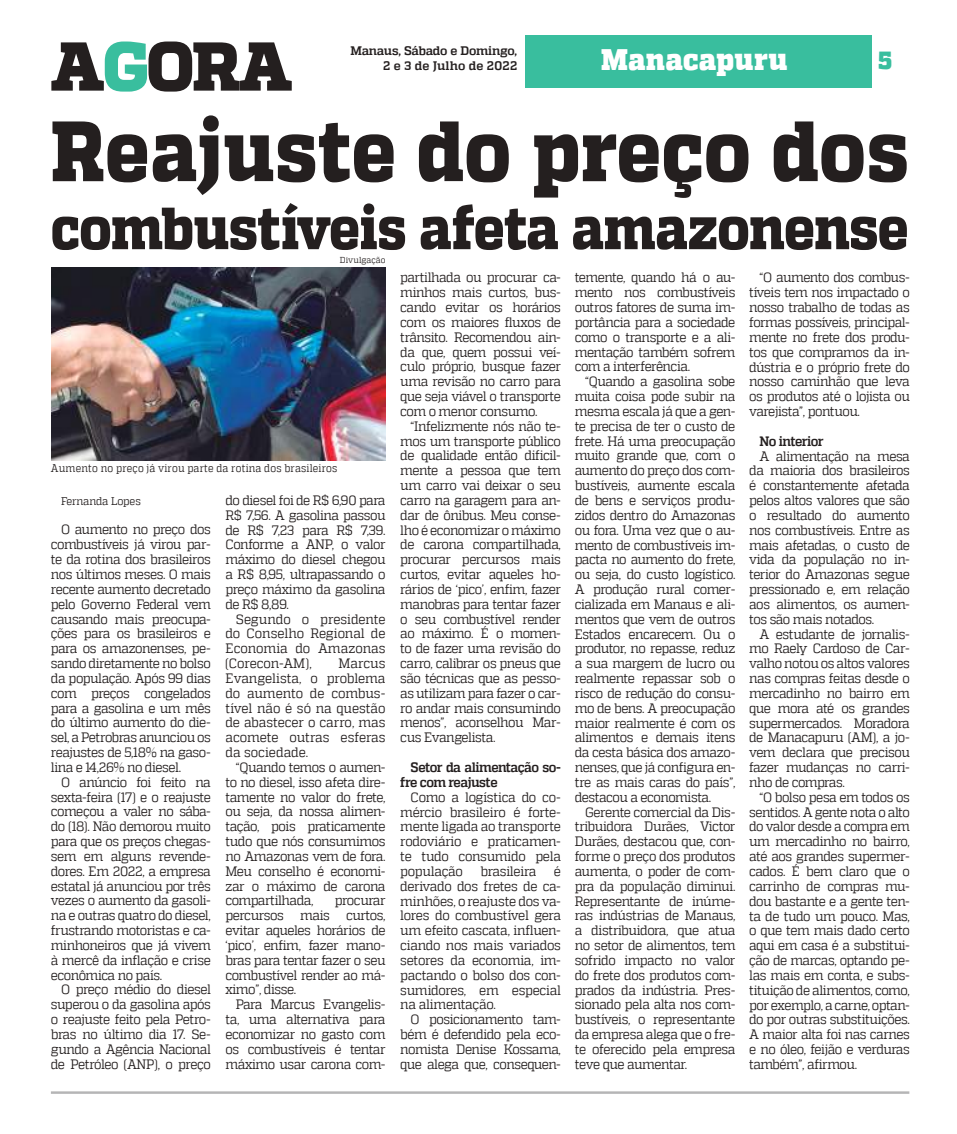
<style>
.page{position:relative;width:957px;height:1134px;background:#fff}
.page>*{position:absolute;margin:0;border:0;box-sizing:border-box;transform-origin:0 0}
.t1{font:800 85.25px "MW Quadon";letter-spacing:.005em;color:#241f1f;scale:.88 1}
.t2{font:800 59.38px "MW Quadon";letter-spacing:-.015em;color:#241f1f;scale:.88 1}
.t3{font:900 29.62px "MW Quadon";letter-spacing:.01em;color:#fff;scale:.93 1}
.t4{font:900 24.75px "MW Quadon";color:#39be9e;scale:.93 1}
.t5{font:13.62px/14.9px "MW Quadon";letter-spacing:-.035em;color:#241f1f;text-align:justify;scale:.93 1}
.t6{font:700 13.62px/14.9px "MW Quadon";letter-spacing:-.045em;color:#241f1f;scale:.93 1}
.t7{font:700 12.38px/15.5px "MW Quadon";letter-spacing:-.01em;color:#241f1f;text-align:right}
.t8{font:11.12px "MW Quadon";letter-spacing:.02em;color:#241f1f;scale:.88 1}
.t9{font:11.12px "MW Quadon";letter-spacing:-.015em;color:#241f1f;scale:.93 1}
.t10{font:8.62px "MW Quadon";letter-spacing:.01em;color:#241f1f;scale:.93 1}
</style>
<div class="page">
<svg style="left:51px;top:42px;width:241px;height:50px"></svg>
<div style="left:525px;top:35px;width:346px;height:53px;background:#39be9e"></div>
<img style="left:51px;top:267px;width:334px;height:193px">
<hr style="left:51px;top:1091px;width:858px;height:3px;background:#b5b5b6">
<p class="t7" style="left:350px;top:43px;width:168px">Manaus, Sábado e Domingo,<br>2 e 3 de Julho de 2022</p>
<h3 class="t3" style="left:601px;top:42px;width:202px">Manacapuru</h3>
<h3 class="t4" style="left:878px;top:45px;width:16px">5</h3>
<h1 class="t1" style="left:51px;top:101px;width:976px">Reajuste do preço dos</h1>
<h2 class="t2" style="left:51px;top:193px;width:976px">combustíveis afeta amazonense</h2>
<p class="t10" style="left:340px;top:256px;width:51px">Divulgação</p>
<p class="t8" style="left:51px;top:462px;width:327px">Aumento no preço já virou parte da rotina dos brasileiros</p>
<p class="t9" style="left:61px;top:495px;width:87px">Fernanda Lopes</p>
<p class="t5" style="left:51px;top:522px;width:174px;text-indent:10px">O aumento no preço dos combustíveis já virou par&shy;te da rotina dos brasileiros nos últimos meses. O mais recente aumento decretado pelo Governo Federal vem causando mais preocupa&shy;ções para os brasileiros e para os amazonenses, pe&shy;sando diretamente no bolso da população. Após 99 dias com preços congelados para a gasolina e um mês do último aumento do die&shy;sel, a Petrobras anunciou os reajustes de 5,18% na gaso&shy;lina e 14,26% no diesel.</p>
<p class="t5" style="left:51px;top:774px;width:174px;text-indent:10px">O anúncio foi feito na sexta-feira (17) e o reajuste começou a valer no sába&shy;do (18). Não demorou muito para que os preços chegas&shy;sem em alguns revende&shy;dores. Em 2022, a empresa estatal já anunciou por três vezes o aumento da gasoli&shy;na e outras quatro do diesel, frustrando motoristas e ca&shy;minhoneiros que já vivem à mercê da inflação e crise econômica no país.</p>
<p class="t5" style="left:51px;top:982px;width:174px;text-indent:10px">O preço médio do diesel superou o da gasolina após o reajuste feito pela Petro&shy;bras no último dia 17. Se&shy;gundo a Agência Nacional de Petróleo (ANP), o preço</p>
<p class="t5" style="left:225px;top:493px;width:174px">do diesel foi de R$ 6,90 para R$ 7,56. A gasolina passou de R$ 7,23 para R$ 7,39.<br>Conforme a ANP, o valor máximo do diesel chegou a R$ 8,95, ultrapassando o preço máximo da gasolina de R$ 8,89.</p>
<p class="t5" style="left:225px;top:611px;width:174px;text-indent:10px">Segundo o presidente do Conselho Regional de Economia do Amazonas (Corecon-AM),</p>
<p class="t5" style="left:225px;top:656px;width:174px;text-indent:113px">Marcus Evangelista, o problema do aumento de combus&shy;tível não é só na questão de abastecer o carro, mas acomete outras esferas da sociedade.</p>
<p class="t5" style="left:225px;top:760px;width:174px;text-indent:10px">“Quando temos o aumen&shy;to no diesel, isso afeta dire&shy;tamente no valor do frete, ou seja, da nossa alimen&shy;tação, pois praticamente tudo que nós consumimos no Amazonas vem de fora.<br>Meu conselho é economi&shy;zar o máximo de carona compartilhada,</p>
<p class="t5" style="left:225px;top:893px;width:174px;text-indent:109px">procurar percursos mais curtos, evitar aqueles horários de ‘pico’, enfim, fazer mano&shy;bras para tentar fazer o seu combustível render ao má&shy;ximo”, disse.</p>
<p class="t5" style="left:225px;top:997px;width:174px;text-indent:10px">Para Marcus Evangelis&shy;ta, uma alternativa para economizar no gasto com os combustíveis é tentar máximo usar carona com-</p>
<p class="t5" style="left:400px;top:270px;width:174px">partilhada ou procurar ca&shy;minhos mais curtos, bus&shy;cando evitar os horários com os maiores fluxos de trânsito. Recomendou ain&shy;da que, quem possui veí&shy;culo próprio, busque fazer uma revisão no carro para que seja viável o transporte com o menor consumo.</p>
<p class="t5" style="left:400px;top:418px;width:174px;text-indent:10px">“Infelizmente nós não te&shy;mos um transporte público de qualidade então dificil&shy;mente a pessoa que tem um carro vai deixar o seu carro na garagem para an&shy;dar de ônibus. Meu conse&shy;lho é economizar o máximo de carona compartilhada, procurar percursos mais curtos, evitar aqueles ho&shy;rários de ‘pico’, enfim, fazer manobras para tentar fazer o seu combustível render ao máximo. É o momen&shy;to de fazer uma revisão do carro, calibrar os pneus que são técnicas que as pesso&shy;as utilizam para fazer o car&shy;ro andar mais consumindo menos”, aconselhou Mar&shy;cus Evangelista.</p>
<p class="t6" style="left:400px;top:760px;width:174px;text-indent:10px">Setor da alimentação so&shy;fre com reajuste</p>
<p class="t5" style="left:400px;top:789px;width:174px;text-indent:10px">Como a logística do co&shy;mércio brasileiro é forte&shy;mente ligada ao transporte rodoviário e praticamen&shy;te tudo consumido pela população</p>
<p class="t5" style="left:400px;top:863px;width:174px;text-indent:154px">é derivado dos fretes de ca&shy;minhões, o reajuste dos va&shy;lores do combustível gera um efeito cascata, influen&shy;ciando nos mais variados setores da economia, im&shy;pactando o bolso dos con&shy;sumidores, em especial na alimentação.</p>
<p class="t5" style="left:400px;top:1012px;width:174px;text-indent:10px">O posicionamento tam&shy;bém é defendido pela eco&shy;nomista Denise Kossama, que alega que, consequen-</p>
<p class="t5" style="left:480px;top:863px;width:62px">brasileira</p>
<p class="t5" style="left:575px;top:270px;width:174px">temente, quando há o au&shy;mento nos combustíveis outros fatores de suma im&shy;portância para a sociedade como o transporte e a ali&shy;mentação também sofrem com a interferência.</p>
<p class="t5" style="left:575px;top:374px;width:174px;text-indent:10px">“Quando a gasolina sobe muita coisa pode subir na mesma escala já que a gen&shy;te precisa de ter o custo de frete. Há uma preocupação muito grande que, com o aumento do preço dos com&shy;bustíveis, aumente escala de bens e serviços produ&shy;zidos dentro do Amazonas ou fora. Uma vez que o au&shy;mento de combustíveis im&shy;pacta no aumento do frete, ou seja, do custo logístico.<br>A produção rural comer&shy;cializada em Manaus e ali&shy;mentos que vem de outros Estados encarecem. Ou o produtor, no repasse, reduz a sua margem de lucro ou realmente repassar sob o risco de redução do consu&shy;mo de bens. A preocupação maior realmente é com os alimentos e demais itens da cesta básica dos amazo&shy;nenses, que já configura en&shy;tre as mais caras do país”, destacou a economista.</p>
<p class="t5" style="left:575px;top:804px;width:174px;text-indent:10px">Gerente comercial da Dis&shy;tribuidora Durães, Victor Durães, destacou que, con&shy;forme o preço dos produtos aumenta, o poder de com&shy;pra da população diminui.<br>Representante de inúme&shy;ras indústrias de Manaus, a distribuidora, que atua no setor de alimentos, tem sofrido impacto no valor do frete dos produtos com&shy;prados da indústria. Pres&shy;sionado pela alta nos com&shy;bustíveis, o representante da empresa alega que o fre&shy;te oferecido pela empresa teve que aumentar.</p>
<p class="t5" style="left:749px;top:270px;width:174px;text-indent:10px">“O aumento dos combus&shy;tíveis tem nos impactado o nosso trabalho de todas as formas possíveis, principal&shy;mente no frete dos produ&shy;tos que compramos da in&shy;dústria e o próprio frete do nosso caminhão que leva os produtos até o lojista ou varejista”, pontuou.</p>
<p class="t6" style="left:759px;top:434px;width:70px">No interior</p>
<p class="t5" style="left:749px;top:448px;width:174px;text-indent:10px">A alimentação na mesa da maioria dos brasileiros é constantemente afetada pelos altos valores que são o resultado do aumento nos combustíveis. Entre as mais afetadas, o custo de vida da população no in&shy;terior do Amazonas segue pressionado e, em relação aos alimentos, os aumen&shy;tos são mais notados.</p>
<p class="t5" style="left:749px;top:626px;width:174px;text-indent:10px">A estudante de jornalis&shy;mo Raely Cardoso de Car&shy;valho notou os altos valores nas compras feitas desde o mercadinho no bairro em que mora até os grandes supermercados. Moradora de Manacapuru (AM), a jo&shy;vem declara que precisou fazer mudanças no carri&shy;nho de compras.</p>
<p class="t5" style="left:749px;top:789px;width:174px;text-indent:10px">“O bolso pesa em todos os sentidos. A gente nota o alto do valor desde a compra em um mercadinho no bairro, até aos grandes supermer&shy;cados. É bem claro que o carrinho de compras mu&shy;dou bastante e a gente ten&shy;ta de tudo um pouco. Mas, o que tem mais dado certo aqui em casa é a substitui&shy;ção de marcas, optando pe&shy;las mais em conta, e subs&shy;tituição de alimentos, como, por exemplo, a carne, optan&shy;do por outras substituições.<br>A maior alta foi nas carnes e no óleo, feijão e verduras também”, afirmou.</p>
</div>
